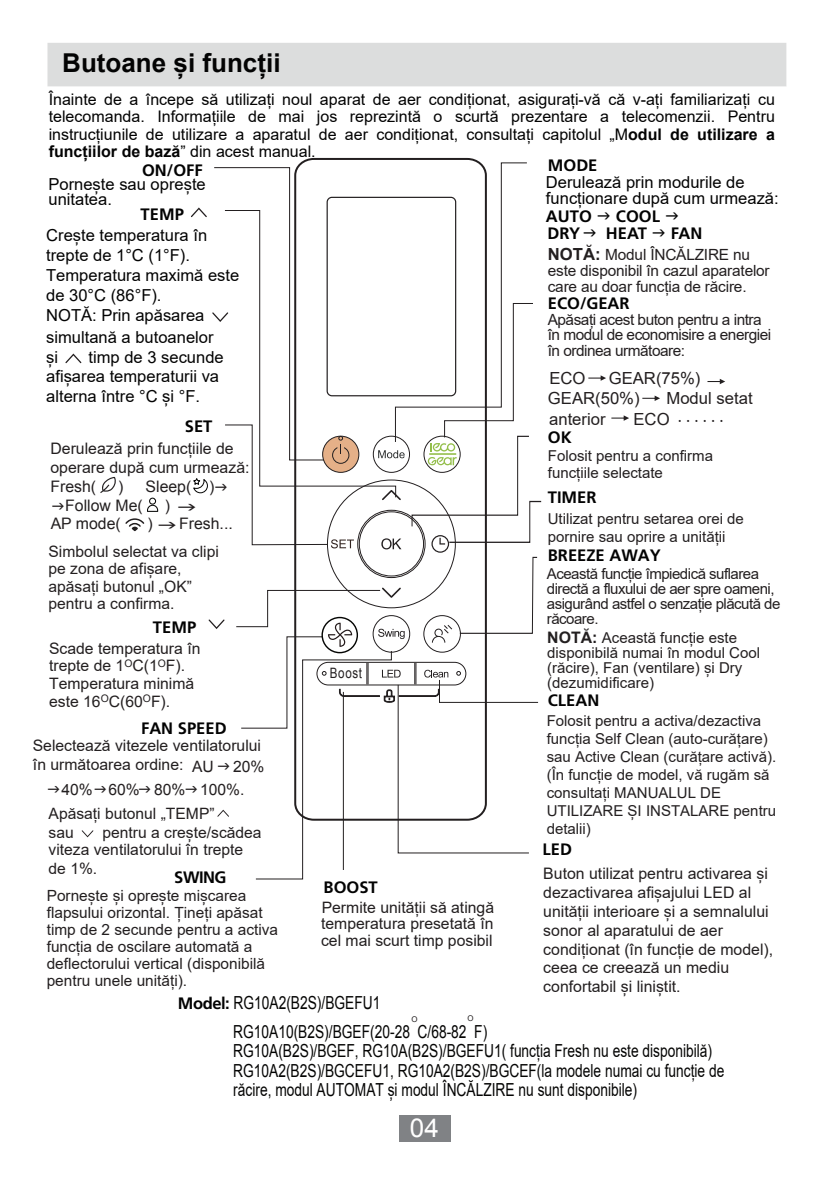
<style>
.page{position:relative;width:840px;height:1191px;background:#fff}
.page>*{position:absolute;margin:0;border:0;box-sizing:border-box;transform-origin:0 0}
.t1{font:700 26px "Arial";color:#030303}
.t2{font:26px "Arial";color:#fff}
.t3{font:18px/19.4px "Arial";color:#050504;scale:.76 1}
.t4{font:16.6px/20px "Arial";color:#030303}
.t5{font:700 16.6px "Frutiger";color:#030303}
.t6{font:16.6px/19.6px "Arial";color:#231f20}
.t7{font:700 16.6px "Arial";color:#231f20}
.t8{font:16px/17.6px "Arial";color:#030303;text-align:justify}
.t9{font:15.8px/18.8px "Arial";color:#231f20}
.t10{font:15.6px/17.4px "Arial";color:#231f20}
.t11{font:15.4px/17px "Arial";color:#231f20}
.t12{font:15.4px/15.4px "Arial";letter-spacing:-.03em;color:#231f20}
.t13{font:15px/18px "Arial";color:#231f20}
.t14{font:15px/15px "Arial";letter-spacing:-.035em;color:#231f20}
.t15{font:14.2px "Arial";letter-spacing:.055em;color:#231f20;scale:.81 1}
.t16{font:7.8px "Arial";color:#231f20}
.s1{font-weight:700}
.s2{font-weight:700;font-size:16.6px}
.s3{font-weight:400}
.s4{font-weight:700;font-size:15.8px}
.s5{font-family:"Frutiger";font-weight:700;font-size:16.6px;color:#030303}
</style>
<div class="page">
<div style="left:47px;top:43px;width:739px;height:43px;background:#dcdddd"></div>
<div style="left:399px;top:1115px;width:52px;height:26px;background:#808285"></div>
<svg style="left:65px;top:353px;width:16px;height:10px"></svg>
<svg style="left:82px;top:830px;width:11px;height:7px"></svg>
<svg style="left:611px;top:415px;width:17px;height:6px"></svg>
<svg style="left:707px;top:379px;width:17px;height:5px"></svg>
<svg style="left:588px;top:375px;width:17px;height:6px"></svg>
<svg style="left:642px;top:395px;width:17px;height:6px"></svg>
<svg style="left:100px;top:477px;width:16px;height:16px"></svg>
<svg style="left:125px;top:162px;width:417px;height:718px"></svg>
<h1 class="t1" style="left:62px;top:45px;width:220px">Butoane și funcții</h1>
<p class="t8" style="left:49px;top:90px;width:727px">Înainte de a începe să utilizați noul aparat de aer condiționat, asigurați-vă că v-ați familiarizați cu telecomanda. Informațiile de mai jos reprezintă o scurtă prezentare a telecomenzii. Pentru instrucțiunile de utilizare a aparatul de aer condiționat, consultați capitolul „M<span class="s1">odul de utilizare a funcțiilor de bază</span>” din acest manual.</p>
<p class="t5" style="left:547px;top:155px;width:51px">MODE</p>
<p class="t4" style="left:545px;top:173px;width:234px;line-height:16.6px">Derulează prin modurile de funcționare după cum urmează:</p>
<p class="t5" style="left:545px;top:206px;width:47px">AUTO</p>
<p class="t5" style="left:615px;top:206px;width:46px">COOL</p>
<p class="t5" style="left:547px;top:223px;width:34px">DRY</p>
<p class="t5" style="left:605px;top:223px;width:42px">HEAT</p>
<p class="t5" style="left:670px;top:223px;width:33px">FAN</p>
<p class="t5" style="left:142px;top:160px;width:62px">ON/OFF</p>
<p class="t4" style="left:48px;top:177px;width:159px;line-height:14.4px">Pornește sau oprește unitatea.</p>
<p class="t5" style="left:140px;top:205px;width:45px">TEMP</p>
<p class="t4" style="left:46px;top:225px;width:194px">Crește temperatura în trepte de 1°C (1°F).<br>Temperatura maximă este de 30°C (86°F).<br>NOTĂ: Prin apăsarea</p>
<p class="t4" style="left:46px;top:327px;width:169px">simultană a butoanelor și</p>
<p class="t11" style="left:547px;top:247px;width:223px;line-height:16px"><span class="s2">NOTĂ:</span> Modul ÎNCĂLZIRE nu este disponibil în cazul aparatelor care au doar funcția de răcire.</p>
<p class="t5" style="left:547px;top:293px;width:83px">ECO/GEAR</p>
<p class="t12" style="left:547px;top:311px;width:225px">Apăsați acest buton pentru a intra în modul de economisire a energiei în ordinea următoare:</p>
<p class="t6" style="left:549px;top:368px;width:38px">ECO</p>
<p class="t4" style="left:46px;top:347px;width:179px;line-height:19.4px;text-indent:42px">timp de 3 secunde afișarea temperaturii va alterna între °C și °F.</p>
<p class="t6" style="left:547px;top:368px;width:154px;text-indent:61px">GEAR(75%)<br>GEAR(50%)</p>
<p class="t6" style="left:549px;top:409px;width:58px">anterior</p>
<p class="t7" style="left:633px;top:408px;width:96px"><span class="s3">ECO</span> ......</p>
<p class="t6" style="left:666px;top:388px;width:88px">Modul setat</p>
<p class="t5" style="left:185px;top:417px;width:29px">SET</p>
<p class="t5" style="left:547px;top:427px;width:25px">OK</p>
<p class="t13" style="left:547px;top:447px;width:167px;line-height:17px">Folosit pentru a confirma funcțiile selectate</p>
<p class="t9" style="left:50px;top:439px;width:200px">Derulează prin funcțiile de operare după cum urmează:<br>Fresh(</p>
<p class="t9" style="left:118px;top:477px;width:7px">)</p>
<p class="t9" style="left:145px;top:477px;width:70px">Sleep( )</p>
<p class="t5" style="left:547px;top:488px;width:50px">TIMER</p>
<p class="t13" style="left:547px;top:510px;width:197px">Utilizat pentru setarea orei de pornire sau oprire a unității</p>
<p class="t5" style="left:547px;top:545px;width:115px">BREEZE AWAY</p>
<p class="t9" style="left:65px;top:496px;width:79px">Follow Me(</p>
<p class="t9" style="left:165px;top:496px;width:7px">)</p>
<p class="t9" style="left:51px;top:514px;width:72px">AP mode(</p>
<p class="t9" style="left:147px;top:514px;width:7px">)</p>
<p class="t9" style="left:179px;top:514px;width:55px">Fresh...</p>
<p class="t10" style="left:48px;top:542px;width:172px">Simbolul selectat va clipi pe zona de afișare, apăsați butonul „OK” pentru a confirma.</p>
<p class="t14" style="left:546px;top:566px;width:235px">Această funcție împiedică suflarea directă a fluxului de aer spre oameni, asigurând astfel o senzație plăcută de răcoare.</p>
<p class="t13" style="left:547px;top:630px;width:214px;line-height:15px"><span class="s4">NOTĂ:</span> Această funcție este disponibilă numai în modul Cool (răcire), Fan (ventilare) și Dry (dezumidificare)</p>
<p class="t13" style="left:546px;top:712px;width:231px">Folosit pentru a activa/dezactiva funcția Self Clean (auto-curățare) sau Active Clean (curățare activă). (În funcție de model, vă rugăm să consultați MANUALUL DE<br>UTILIZARE ȘI INSTALARE pentru detalii)</p>
<p class="t5" style="left:153px;top:617px;width:45px">TEMP</p>
<p class="t9" style="left:49px;top:639px;width:153px;line-height:17.8px">Scade temperatura în trepte de 1<sup>O</sup>C(1<sup>O</sup>F).<br>Temperatura minimă este 16<sup>O</sup>C(60<sup>O</sup>F).</p>
<p class="t15" style="left:330px;top:663px;width:41px">Boost</p>
<p class="t5" style="left:547px;top:690px;width:53px">CLEAN</p>
<p class="t5" style="left:141px;top:718px;width:87px">FAN SPEED</p>
<p class="t9" style="left:33px;top:736px;width:233px">Selectează vitezele ventilatorului în următoarea ordine: <sub>AU</sub> <sub>20%</sub></p>
<p class="t10" style="left:61px;top:781px;width:33px">40%</p>
<p class="t10" style="left:154px;top:781px;width:92px">80% 100%.</p>
<p class="t10" style="left:49px;top:777px;width:167px;line-height:24.4px;text-indent:60px">60%<br>Apăsați butonul „TEMP”</p>
<p class="t10" style="left:49px;top:823px;width:27px">sau</p>
<p class="t10" style="left:49px;top:824px;width:214px;text-indent:54px">pentru a crește/scădea viteza ventilatorului în trepte</p>
<p class="t10" style="left:49px;top:859px;width:50px">de 1%.</p>
<p class="t5" style="left:542px;top:839px;width:31px">LED</p>
<p class="t9" style="left:543px;top:864px;width:231px">Buton utilizat pentru activarea și dezactivarea afișajului LED al unității interioare și a semnalului sonor al aparatului de aer condiționat (în funcție de model), ceea ce creează un mediu confortabil și liniștit.</p>
<p class="t5" style="left:174px;top:868px;width:54px">SWING</p>
<p class="t5" style="left:323px;top:877px;width:56px">BOOST</p>
<p class="t11" style="left:47px;top:886px;width:233px">Pornește și oprește mișcarea flapsului orizontal. Țineți apăsat timp de 2 secunde pentru a activa funcția de oscilare automată a deflectorului vertical (disponibilă pentru unele unități).</p>
<p class="t9" style="left:321px;top:898px;width:174px;line-height:16.6px;text-align:justify">Permite unității să atingă temperatura presetată în cel mai scurt timp posibil</p>
<p class="t3" style="left:178px;top:993px;width:268px"><span class="s5">Model:</span> RG10A2(B2S)/BGEFU1</p>
<p class="t16" style="left:411px;top:1013px;width:8px">O</p>
<p class="t16" style="left:467px;top:1013px;width:8px">O</p>
<p class="t3" style="left:233px;top:1021px;width:647px">RG10A10(B2S)/BGEF(20-28 C/68-82 F)<br>RG10A(B2S)/BGEF, RG10A(B2S)/BGEFU1( funcția Fresh nu este disponibilă)<br>RG10A2(B2S)/BGCEFU1, RG10A2(B2S)/BGCEF(la modele numai cu funcție de răcire, modul AUTOMAT și modul ÎNCĂLZIRE nu sunt disponibile)</p>
<h1 class="t2" style="left:409px;top:1111px;width:30px">04</h1>
</div>
